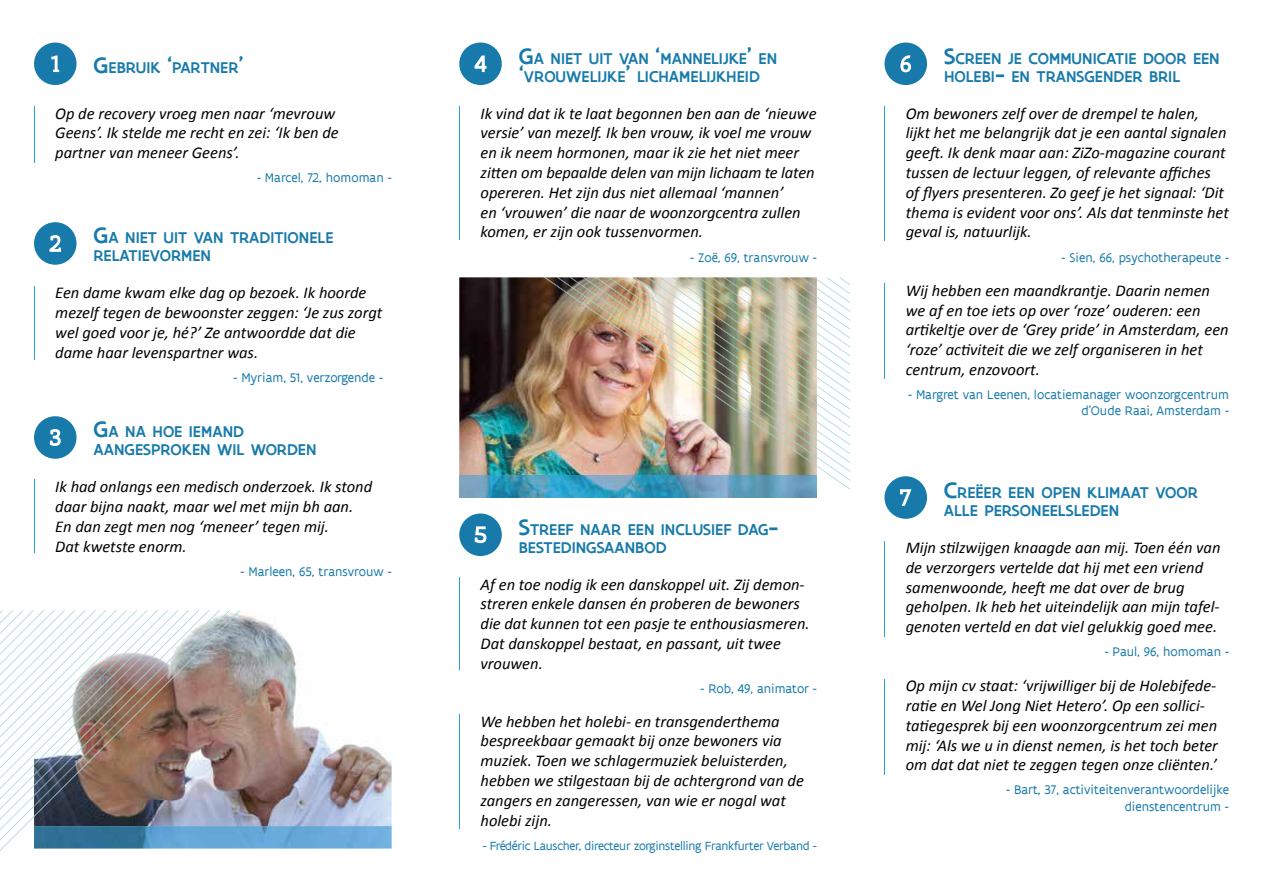
<style>
.page{position:relative;width:1263px;height:893px;background:#fff}
.page>*{position:absolute;margin:0;border:0;box-sizing:border-box;transform-origin:0 0}
.t1{font:500 16.8px/18px "Flanders Art Sans";color:#177aaa}
.t2{font:italic 16.5px/19.8px "Calibri";color:#000}
.t3{font:13.5px/16.2px "Flanders Art Sans";color:#177aaa;text-align:right}
.t4{font:12.75px "Flanders Art Sans";letter-spacing:-.02em;color:#177aaa}
.s1{font-size:24px}
</style>
<div class="page">
<hr style="left:884px;top:106px;width:1px;height:135px;background:#289dd6">
<hr style="left:884px;top:284px;width:1px;height:95px;background:#289dd6">
<hr style="left:884px;top:541px;width:1px;height:96px;background:#289dd6">
<hr style="left:884px;top:679px;width:1px;height:96px;background:#289dd6">
<div style="left:459px;top:513px;width:43px;height:43px;background:#177aaa;border-radius:50%"></div>
<svg style="left:475px;top:526px;width:11px;height:17px"></svg>
<div style="left:459px;top:43px;width:43px;height:42px;background:#177aaa;border-radius:50%"></div>
<svg style="left:474px;top:56px;width:12px;height:16px"></svg>
<img style="left:459px;top:277px;width:354px;height:198px">
<img style="left:459px;top:475px;width:358px;height:23px">
<img style="left:544px;top:277px;width:26px;height:48px">
<img style="left:748px;top:449px;width:65px;height:18px">
<img style="left:557px;top:277px;width:13px;height:46px">
<img style="left:752px;top:449px;width:61px;height:9px">
<img style="left:570px;top:277px;width:243px;height:172px">
<img style="left:582px;top:277px;width:231px;height:163px">
<img style="left:595px;top:277px;width:218px;height:154px">
<img style="left:608px;top:277px;width:205px;height:145px">
<img style="left:621px;top:277px;width:192px;height:136px">
<img style="left:634px;top:277px;width:179px;height:127px">
<img style="left:646px;top:277px;width:167px;height:119px">
<img style="left:659px;top:277px;width:154px;height:110px">
<img style="left:672px;top:277px;width:141px;height:101px">
<img style="left:685px;top:277px;width:128px;height:92px">
<img style="left:698px;top:277px;width:115px;height:83px">
<img style="left:710px;top:277px;width:103px;height:74px">
<img style="left:723px;top:277px;width:90px;height:65px">
<img style="left:736px;top:277px;width:77px;height:56px">
<img style="left:749px;top:277px;width:64px;height:47px">
<img style="left:762px;top:277px;width:51px;height:39px">
<img style="left:775px;top:277px;width:38px;height:30px">
<img style="left:787px;top:277px;width:26px;height:21px">
<img style="left:800px;top:277px;width:13px;height:12px">
<svg style="left:813px;top:277px;width:37px;height:213px"></svg>
<hr style="left:459px;top:106px;width:1px;height:134px;background:#289dd6">
<hr style="left:459px;top:577px;width:1px;height:93px;background:#289dd6">
<hr style="left:459px;top:715px;width:1px;height:114px;background:#289dd6">
<div style="left:34px;top:43px;width:43px;height:42px;background:#177aaa;border-radius:50%"></div>
<svg style="left:51px;top:56px;width:8px;height:16px"></svg>
<div style="left:884px;top:43px;width:43px;height:42px;background:#177aaa;border-radius:50%"></div>
<svg style="left:900px;top:55px;width:11px;height:17px"></svg>
<div style="left:34px;top:222px;width:43px;height:43px;background:#177aaa;border-radius:50%"></div>
<svg style="left:50px;top:235px;width:11px;height:17px"></svg>
<div style="left:34px;top:416px;width:43px;height:43px;background:#177aaa;border-radius:50%"></div>
<svg style="left:50px;top:429px;width:11px;height:17px"></svg>
<div style="left:884px;top:476px;width:43px;height:43px;background:#177aaa;border-radius:50%"></div>
<svg style="left:900px;top:489px;width:11px;height:17px"></svg>
<img style="left:44px;top:616px;width:348px;height:233px">
<img style="left:44px;top:610px;width:197px;height:207px">
<img style="left:164px;top:610px;width:86px;height:87px">
<img style="left:120px;top:696px;width:44px;height:44px">
<img style="left:77px;top:740px;width:44px;height:43px">
<img style="left:44px;top:783px;width:33px;height:43px">
<svg style="left:0;top:610px;width:44px;height:241px"></svg>
<hr style="left:34px;top:106px;width:1px;height:57px;background:#289dd6">
<hr style="left:34px;top:286px;width:1px;height:74px;background:#289dd6">
<hr style="left:34px;top:480px;width:1px;height:73px;background:#289dd6">
<p class="t1" style="left:94px;top:58px;width:152px"><span class="s1">G</span>EBRUIK <span class="s1">‘</span>PARTNER<span class="s1">’</span></p>
<p class="t2" style="left:55px;top:103px;width:285px">Op de recovery vroeg men naar ‘mevrouw<br>Geens’. Ik stelde me recht en zei: ‘Ik ben de partner van meneer Geens’.</p>
<p class="t3" style="left:257px;top:170px;width:136px">- Marcel, 72, homoman -</p>
<p class="t1" style="left:94px;top:229px;width:241px"><span class="s1">G</span>A NIET UIT VAN TRADITIONELE<br>RELATIEVORMEN</p>
<p class="t2" style="left:55px;top:282px;width:329px">Een dame kwam elke dag op bezoek. Ik hoorde mezelf tegen de bewoonster zeggen: ‘Je zus zorgt wel goed voor je, hé?’ Ze antwoordde dat die dame haar levenspartner was.</p>
<p class="t3" style="left:234px;top:369px;width:151px">- Myriam, 51, verzorgende -</p>
<p class="t1" style="left:94px;top:423px;width:224px"><span class="s1">G</span>A NA HOE IEMAND<br>AANGESPROKEN WIL WORDEN</p>
<p class="t2" style="left:55px;top:476px;width:318px">Ik had onlangs een medisch onderzoek. Ik stond daar bijna naakt, maar wel met mijn bh aan.<br>En dan zegt men nog ‘meneer’ tegen mij.<br>Dat kwetste enorm.</p>
<p class="t3" style="left:241px;top:563px;width:153px">- Marleen, 65, transvrouw -</p>
<p class="t1" style="left:519px;top:49px;width:260px"><span class="s1">G</span>A NIET UIT VAN <span class="s1">‘</span>MANNELIJKE<span class="s1">’</span> EN <span class="s1">‘</span>VROUWELIJKE<span class="s1">’</span> LICHAMELIJKHEID</p>
<p class="t2" style="left:480px;top:103px;width:337px">Ik vind dat ik te laat begonnen ben aan de ‘nieuwe versie’ van mezelf. Ik ben vrouw, ik voel me vrouw en ik neem hormonen, maar ik zie het niet meer zitten om bepaalde delen van mijn lichaam te laten opereren. Het zijn dus niet allemaal ‘mannen’<br>en ‘vrouwen’ die naar de woonzorgcentra zullen komen, er zijn ook tussenvormen.</p>
<p class="t3" style="left:690px;top:249px;width:128px">- Zoë, 69, transvrouw -</p>
<p class="t1" style="left:519px;top:520px;width:261px"><span class="s1">S</span>TREEF NAAR EEN INCLUSIEF DAG<span class="s1">-<br></span>BESTEDINGSAANBOD</p>
<p class="t2" style="left:480px;top:574px;width:331px">Af en toe nodig ik een danskoppel uit. Zij demon&shy;streren enkele dansen én proberen de bewoners die dat kunnen tot een pasje te enthousiasmeren.<br>Dat danskoppel bestaat, en passant, uit twee vrouwen.</p>
<p class="t3" style="left:700px;top:681px;width:118px">- Rob, 49, animator -</p>
<p class="t2" style="left:480px;top:710px;width:325px">We hebben het holebi- en transgenderthema bespreekbaar gemaakt bij onze bewoners via muziek. Toen we schlagermuziek beluisterden, hebben we stilgestaan bij de achtergrond van de zangers en zangeressen, van wie er nogal wat holebi zijn.</p>
<p class="t4" style="left:483px;top:837px;width:335px">- Frédéric Lauscher, directeur zorginstelling Frankfurter Verband -</p>
<p class="t1" style="left:944px;top:49px;width:277px"><span class="s1">S</span>CREEN JE COMMUNICATIE DOOR EEN<br>HOLEBI<span class="s1">-</span> EN TRANSGENDER BRIL</p>
<p class="t2" style="left:906px;top:103px;width:325px">Om bewoners zelf over de drempel te halen,<br>lijkt het me belangrijk dat je een aantal signalen geeft. Ik denk maar aan: ZiZo-magazine courant tussen de lectuur leggen, of relevante affiches<br>of flyers presenteren. Zo geef je het signaal: ‘Dit thema is evident voor ons’. Als dat tenminste het geval is, natuurlijk.</p>
<p class="t3" style="left:1062px;top:249px;width:169px">- Sien, 66, psychotherapeute -</p>
<p class="t2" style="left:906px;top:280px;width:324px">Wij hebben een maandkrantje. Daarin nemen we af en toe iets op over ‘roze’ ouderen: een artikeltje over de ‘Grey pride’ in Amsterdam, een ‘roze’ activiteit die we zelf organiseren in het centrum, enzovoort.</p>
<p class="t3" style="left:908px;top:387px;width:322px">- Margret van Leenen, locatiemanager woonzorgcentrum d’Oude Raai, Amsterdam -</p>
<p class="t1" style="left:944px;top:483px;width:256px"><span class="s1">C</span>REËER EEN OPEN KLIMAAT VOOR<br>ALLE PERSONEELSLEDEN</p>
<p class="t2" style="left:906px;top:537px;width:316px">Mijn stilzwijgen knaagde aan mij. Toen één van de verzorgers vertelde dat hij met een vriend samenwoonde, heeft me dat over de brug geholpen. Ik heb het uiteindelijk aan mijn tafel&shy;genoten verteld en dat viel gelukkig goed mee.</p>
<p class="t3" style="left:1105px;top:644px;width:126px">- Paul, 96, homoman -</p>
<p class="t2" style="left:906px;top:675px;width:314px">Op mijn cv staat: ‘vrijwilliger bij de Holebifede&shy;ratie en Wel Jong Niet Hetero’. Op een sollici&shy;tatiegesprek bij een woonzorgcentrum zei men mij: ‘Als we u in dienst nemen, is het toch beter om dat dat niet te zeggen tegen onze cliënten.’</p>
<p class="t3" style="left:1006px;top:782px;width:224px">- Bart, 37, activiteitenverantwoordelijke dienstencentrum -</p>
</div>
